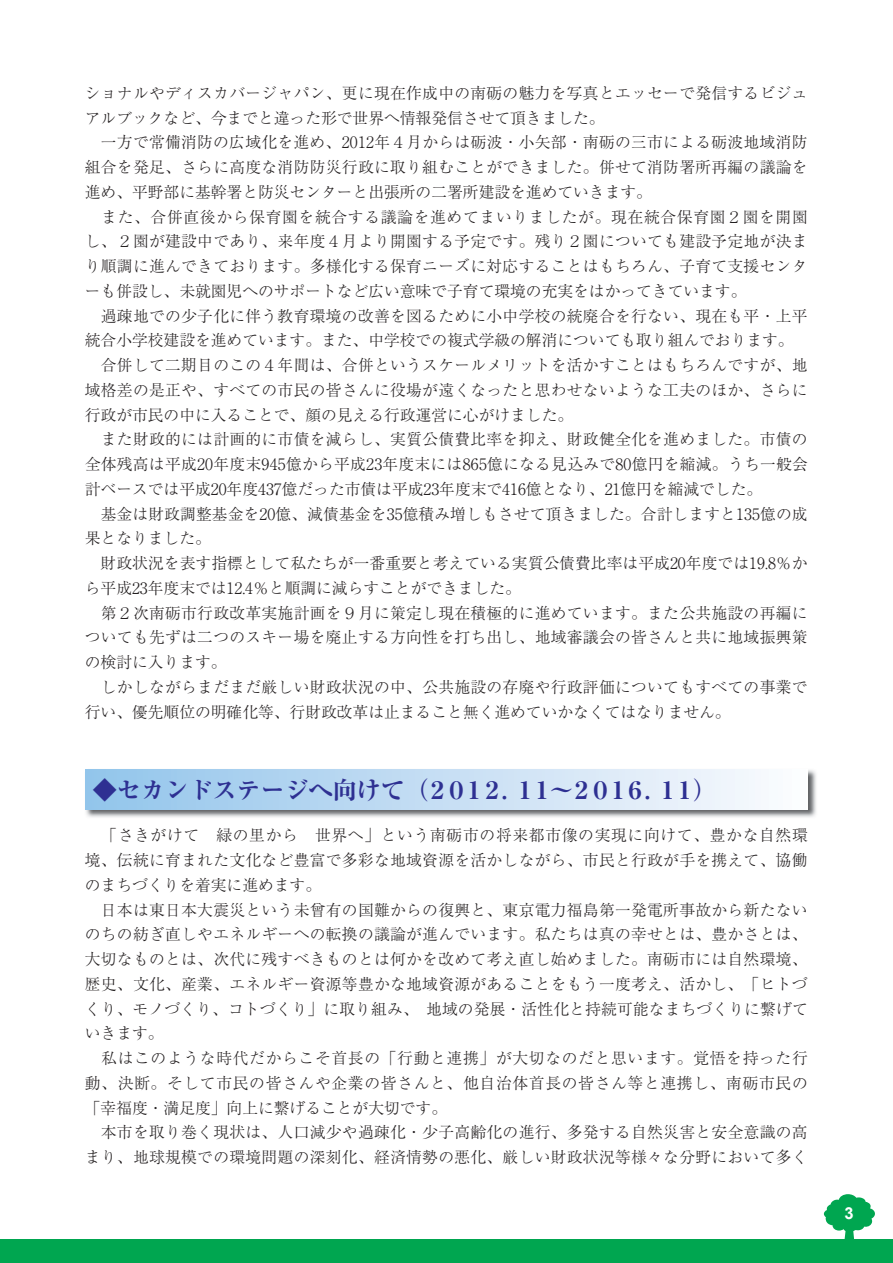
<style>
.page{position:relative;width:893px;height:1263px;background:#fff}
.page>*{position:absolute;margin:0;border:0;box-sizing:border-box;transform-origin:0 0}
.t1{font:24px "Ryumin Pro Ex Bold 90 pv RKSJ H";color:#2e3092}
.t2{font:700 16.5px "Arial";color:#fff}
.t3{font:15.75px/24.8px "Ryumin Pro Light 90 pv RKSJ H";letter-spacing:.02em;color:#231f20}
</style>
<div class="page">
<img style="left:85px;top:769px;width:731px;height:48px">
<div style="left:86px;top:770px;width:722px;height:39px;background:linear-gradient(to right,#92c4ea,#fbfbfe)"></div>
<div style="left:0;top:1240px;width:893px;height:23px;background:#00a650"></div>
<svg style="left:824px;top:1194px;width:51px;height:46px"></svg>
<p class="t3" style="left:85px;top:83px;width:724px">ショナルやディスカバージャパン、更に現在作成中の南砺の魅力を写真とエッセーで発信するビジュアルブックなど、今までと違った形で世界へ情報発信させて頂きました。<br>　一方で常備消防の広域化を進め、2012年４月からは砺波・小矢部・南砺の三市による砺波地域消防組合を発足、さらに高度な消防防災行政に取り組むことができました。併せて消防署所再編の議論を進め、平野部に基幹署と防災センターと出張所の二署所建設を進めていきます。<br>　また、合併直後から保育園を統合する議論を進めてまいりましたが。現在統合保育園２園を開園し、２園が建設中であり、来年度４月より開園する予定です。残り２園についても建設予定地が決まり順調に進んできております。多様化する保育ニーズに対応することはもちろん、子育て支援センターも併設し、未就園児へのサポートなど広い意味で子育て環境の充実をはかってきています。<br>　過疎地での少子化に伴う教育環境の改善を図るために小中学校の統廃合を行ない、現在も平・上平統合小学校建設を進めています。また、中学校での複式学級の解消についても取り組んでおります。　合併して二期目のこの４年間は、合併というスケールメリットを活かすことはもちろんですが、地域格差の是正や、すべての市民の皆さんに役場が遠くなったと思わせないような工夫のほか、さらに行政が市民の中に入ることで、顔の見える行政運営に心がけました。<br>　また財政的には計画的に市債を減らし、実質公債費比率を抑え、財政健全化を進めました。市債の全体残高は平成20年度末945億から平成23年度末には865億になる見込みで80億円を縮減。うち一般会計ベースでは平成20年度437億だった市債は平成23年度末で416億となり、21億円を縮減でした。<br>　基金は財政調整基金を20億、減債基金を35億積み増しもさせて頂きました。合計しますと135億の成果となりました。<br>　財政状況を表す指標として私たちが一番重要と考えている実質公債費比率は平成20年度では19.8％から平成23年度末では12.4％と順調に減らすことができました。<br>　第２次南砺市行政改革実施計画を９月に策定し現在積極的に進めています。また公共施設の再編についても先ずは二つのスキー場を廃止する方向性を打ち出し、地域審議会の皆さんと共に地域振興策の検討に入ります。<br>　しかしながらまだまだ厳しい財政状況の中、公共施設の存廃や行政評価についてもすべての事業で行い、優先順位の明確化等、行財政改革は止まること無く進めていかなくてはなりません。</p>
<h1 class="t1" style="left:93px;top:781px;width:625px">◆セカンドステージへ向けて（２０１２．１１～２０１６．１１）</h1>
<p class="t3" style="left:85px;top:825px;width:724px">　「さきがけて　緑の里から　世界へ」という南砺市の将来都市像の実現に向けて、豊かな自然環境、伝統に育まれた文化など豊富で多彩な地域資源を活かしながら、市民と行政が手を携えて、協働のまちづくりを着実に進めます。<br>　日本は東日本大震災という未曾有の国難からの復興と、東京電力福島第一発電所事故から新たないのちの紡ぎ直しやエネルギーへの転換の議論が進んでいます。私たちは真の幸せとは、豊かさとは、大切なものとは、次代に残すべきものとは何かを改めて考え直し始めました。南砺市には自然環境、歴史、文化、産業、エネルギー資源等豊かな地域資源があることをもう一度考え、活かし、「ヒトづくり、モノづくり、コトづくり」に取り組み、 地域の発展・活性化と持続可能なまちづくりに繋げていきます。<br>　私はこのような時代だからこそ首長の「行動と連携」が大切なのだと思います。覚悟を持った行動、決断。そして市民の皆さんや企業の皆さんと、他自治体首長の皆さん等と連携し、南砺市民の「幸福度・満足度」向上に繋げることが大切です。<br>　本市を取り巻く現状は、人口減少や過疎化・少子高齢化の進行、多発する自然災害と安全意識の高まり、地球規模での環境問題の深刻化、経済情勢の悪化、厳しい財政状況等様々な分野において多く</p>
<p class="t2" style="left:844px;top:1203px;width:11px">3</p>
</div>
